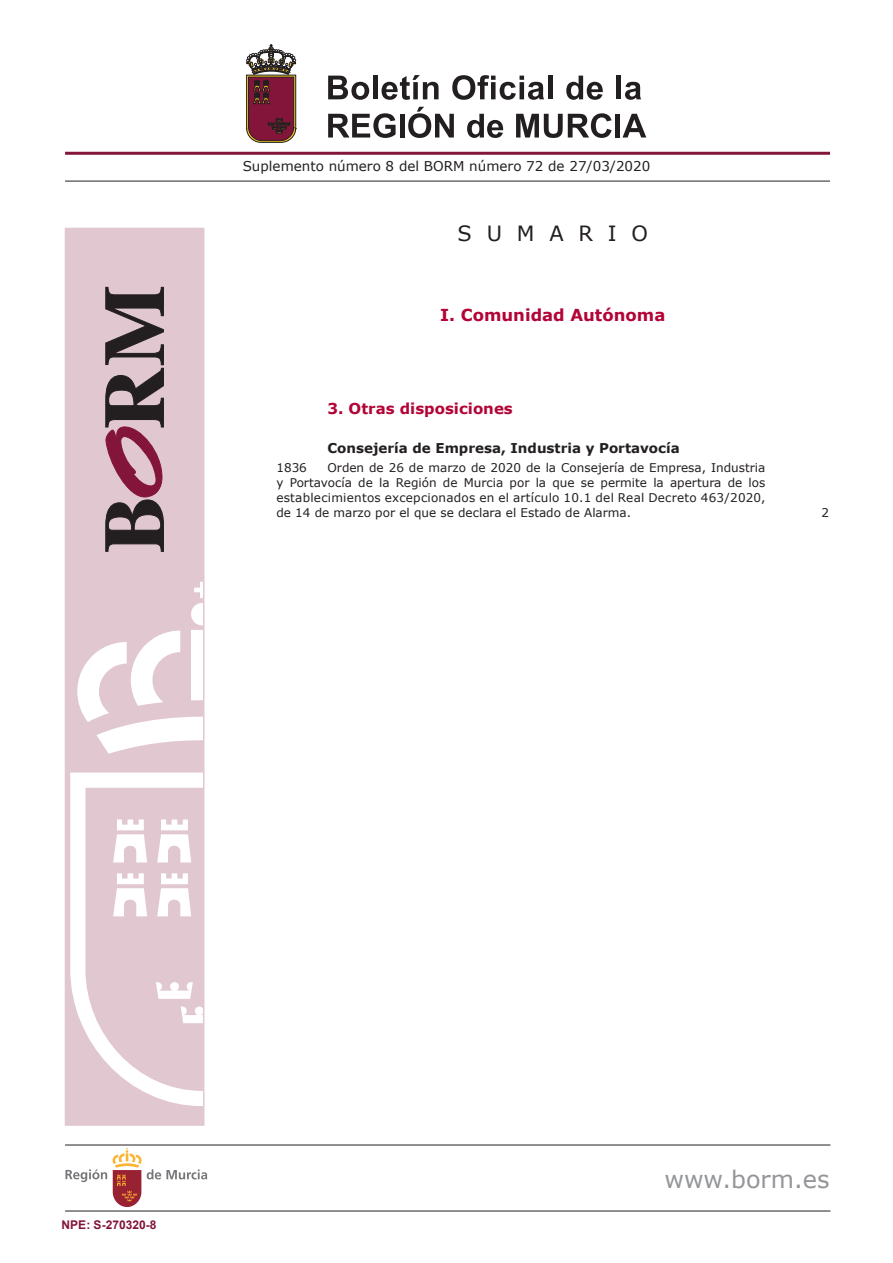
<style>
.page{position:relative;width:893px;height:1263px;background:#fff}
.page>*{position:absolute;margin:0;border:0;box-sizing:border-box;transform-origin:0 0}
.t1{font:24px "Verdana";color:#939598}
.t2{font:21px "Verdana";color:#231f20}
.t3{font:700 16.5px "Verdana";color:#b30437}
.t4{font:700 15px "Verdana";color:#b30437}
.t5{font:13.5px "Verdana";color:#231f20}
.t6{font:700 13.5px "Verdana";color:#231f20}
.t7{font:12px/15px "Verdana";color:#231f20;text-align:justify}
.t8{font:700 12px "Arial";color:#83143a}
</style>
<div class="page">
<hr style="left:65px;top:152px;width:765px;height:3px;background:#83143a">
<svg style="left:328px;top:113px;width:68px;height:25px"></svg>
<div style="left:400px;top:114px;width:5px;height:24px;background:#231f20"></div>
<svg style="left:408px;top:107px;width:46px;height:31px"></svg>
<svg style="left:467px;top:114px;width:36px;height:24px"></svg>
<svg style="left:516px;top:113px;width:96px;height:25px"></svg>
<hr style="left:616px;top:114px;width:4px;height:24px;background:#231f20">
<svg style="left:622px;top:114px;width:24px;height:24px"></svg>
<svg style="left:328px;top:76px;width:41px;height:24px"></svg>
<div style="left:373px;top:76px;width:5px;height:23px;background:#231f20"></div>
<svg style="left:382px;top:75px;width:57px;height:25px"></svg>
<svg style="left:452px;top:75px;width:92px;height:25px"></svg>
<div style="left:548px;top:76px;width:5px;height:23px;background:#231f20"></div>
<svg style="left:566px;top:76px;width:37px;height:24px"></svg>
<hr style="left:617px;top:76px;width:4px;height:23px;background:#231f20">
<svg style="left:625px;top:82px;width:16px;height:18px"></svg>
<hr style="left:65px;top:181px;width:765px;height:1px;background:#231f20">
<div style="left:65px;top:228px;width:139px;height:897px;background:#e1c7d0"></div>
<svg style="left:70px;top:772px;width:131px;height:334px"></svg>
<svg style="left:156px;top:958px;width:45px;height:90px"></svg>
<svg style="left:113px;top:819px;width:78px;height:97px"></svg>
<svg style="left:77px;top:582px;width:124px;height:172px"></svg>
<svg style="left:105px;top:287px;width:59px;height:265px"></svg>
<svg style="left:246px;top:45px;width:50px;height:98px;background:#824b53"></svg>
<hr style="left:65px;top:1144px;width:765px;height:1px;background:#231f20">
<svg style="left:113px;top:1148px;width:94px;height:59px"></svg>
<svg style="left:65px;top:1169px;width:42px;height:13px"></svg>
<hr style="left:65px;top:1210px;width:765px;height:1px;background:#231f20">
<p class="t5" style="left:243px;top:157px;width:409px">Suplemento número 8 del BORM número 72 de 27/03/2020</p>
<h2 class="t2" style="left:458px;top:219px;width:192px">S U M A R I O</h2>
<h3 class="t3" style="left:440px;top:303px;width:227px">I. Comunidad Autónoma</h3>
<p class="t4" style="left:327px;top:398px;width:187px">3. Otras disposiciones</p>
<p class="t6" style="left:327px;top:438px;width:354px">Consejería de Empresa, Industria y Portavocía</p>
<p class="t7" style="left:276px;top:460px;width:491px;text-indent:51px">Orden de 26 de marzo de 2020 de la Consejería de Empresa, Industria y Portavocía de la Región de Murcia por la que se permite la apertura de los establecimientos excepcionados en el artículo 10.1 del Real Decreto 463/2020, de 14 de marzo por el que se declara el Estado de Alarma.</p>
<p class="t7" style="left:276px;top:460px;width:32px">1836</p>
<p class="t7" style="left:822px;top:505px;width:9px">2</p>
<p class="t8" style="left:62px;top:1216px;width:96px">NPE: S-270320-8</p>
<h1 class="t1" style="left:664px;top:1164px;width:167px">www.borm.es</h1>
</div>
